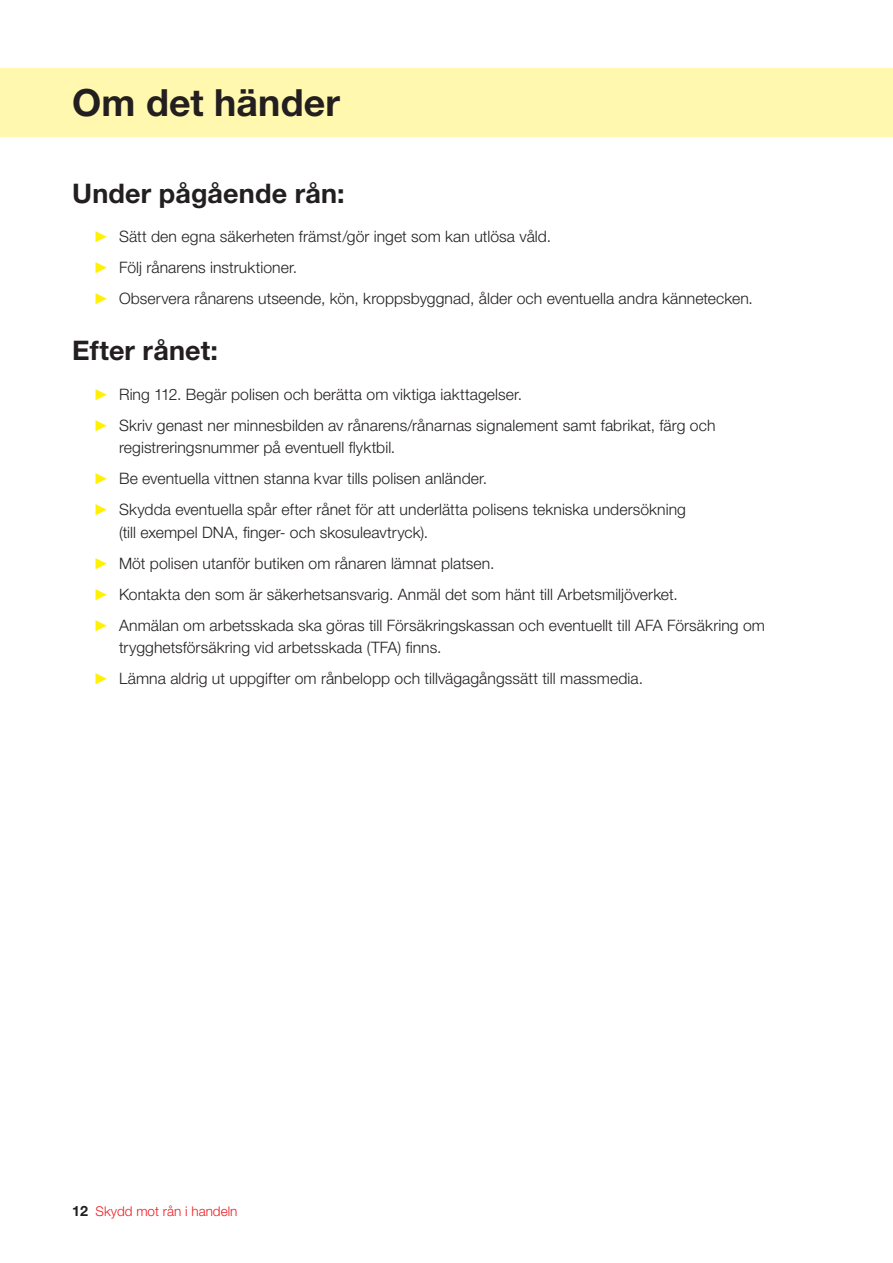
<style>
.page{position:relative;width:893px;height:1263px;background:#fff}
.page>*{position:absolute;margin:0;border:0;box-sizing:border-box;transform-origin:0 0}
.Rubrik{font:700 37.5px "Helvetica Neue LT Std";letter-spacing:.005em;color:#231f20}
.Mellanrubrik_1{font:700 27px "Helvetica Neue LT Std";letter-spacing:.005em;color:#231f20}
.t1{font:300 15.75px/22.5px "Helvetica Neue LT Std";letter-spacing:.005em;color:#231f20}
.t2{font:300 13.5px "Helvetica Neue LT Std";color:#ee1d23}
.s1{font-family:"Times New Roman";font-weight:400;color:#fff101}
.s2{font-weight:700;font-size:14.25px;color:#231f20}
</style>
<div class="page">
<div style="left:0;top:68px;width:893px;height:68px;background:#fff8ae"></div>
<p class="Rubrik" style="left:72px;top:80px;width:269px">Om det händer</p>
<p class="Mellanrubrik_1" style="left:72px;top:176px;width:274px">Under pågående rån:</p>
<p class="t1" style="left:94px;top:225px;width:459px"><span class="s1">►</span> Sätt den egna säkerheten främst/gör inget som kan utlösa våld.</p>
<p class="t1" style="left:94px;top:256px;width:205px"><span class="s1">►</span> Följ rånarens instruktioner.</p>
<p class="t1" style="left:94px;top:287px;width:661px"><span class="s1">►</span> Observera rånarens utseende, kön, kroppsbyggnad, ålder och eventuella andra kännetecken.</p>
<p class="Mellanrubrik_1" style="left:72px;top:334px;width:147px">Efter rånet:</p>
<p class="t1" style="left:94px;top:382px;width:430px"><span class="s1">►</span> Ring 112. Begär polisen och berätta om viktiga iakttagelser.</p>
<p class="t1" style="left:119px;top:413px;width:598px;text-indent:-26px"><span class="s1">►</span> Skriv genast ner minnesbilden av rånarens/rånarnas signalement samt fabrikat, färg och registreringsnummer på eventuell flyktbil.</p>
<p class="t1" style="left:94px;top:467px;width:395px"><span class="s1">►</span> Be eventuella vittnen stanna kvar tills polisen anländer.</p>
<p class="t1" style="left:119px;top:498px;width:568px;text-indent:-26px"><span class="s1">►</span> Skydda eventuella spår efter rånet för att underlätta polisens tekniska undersökning (till exempel DNA, finger- och skosuleavtryck).</p>
<p class="t1" style="left:94px;top:551px;width:402px"><span class="s1">►</span> Möt polisen utanför butiken om rånaren lämnat platsen.</p>
<p class="t1" style="left:94px;top:582px;width:586px"><span class="s1">►</span> Kontakta den som är säkerhetsansvarig. Anmäl det som hänt till Arbetsmiljöverket.</p>
<p class="t1" style="left:119px;top:613px;width:647px;text-indent:-26px"><span class="s1">►</span> Anmälan om arbetsskada ska göras till Försäkringskassan och eventuellt till AFA Försäkring om trygghetsförsäkring vid arbetsskada (TFA) finns.</p>
<p class="t1" style="left:94px;top:667px;width:551px"><span class="s1">►</span> Lämna aldrig ut uppgifter om rånbelopp och tillvägagångssätt till massmedia.</p>
<p class="t2" style="left:72px;top:1203px;width:167px"><span class="s2">12</span> Skydd mot rån i handeln</p>
</div>
